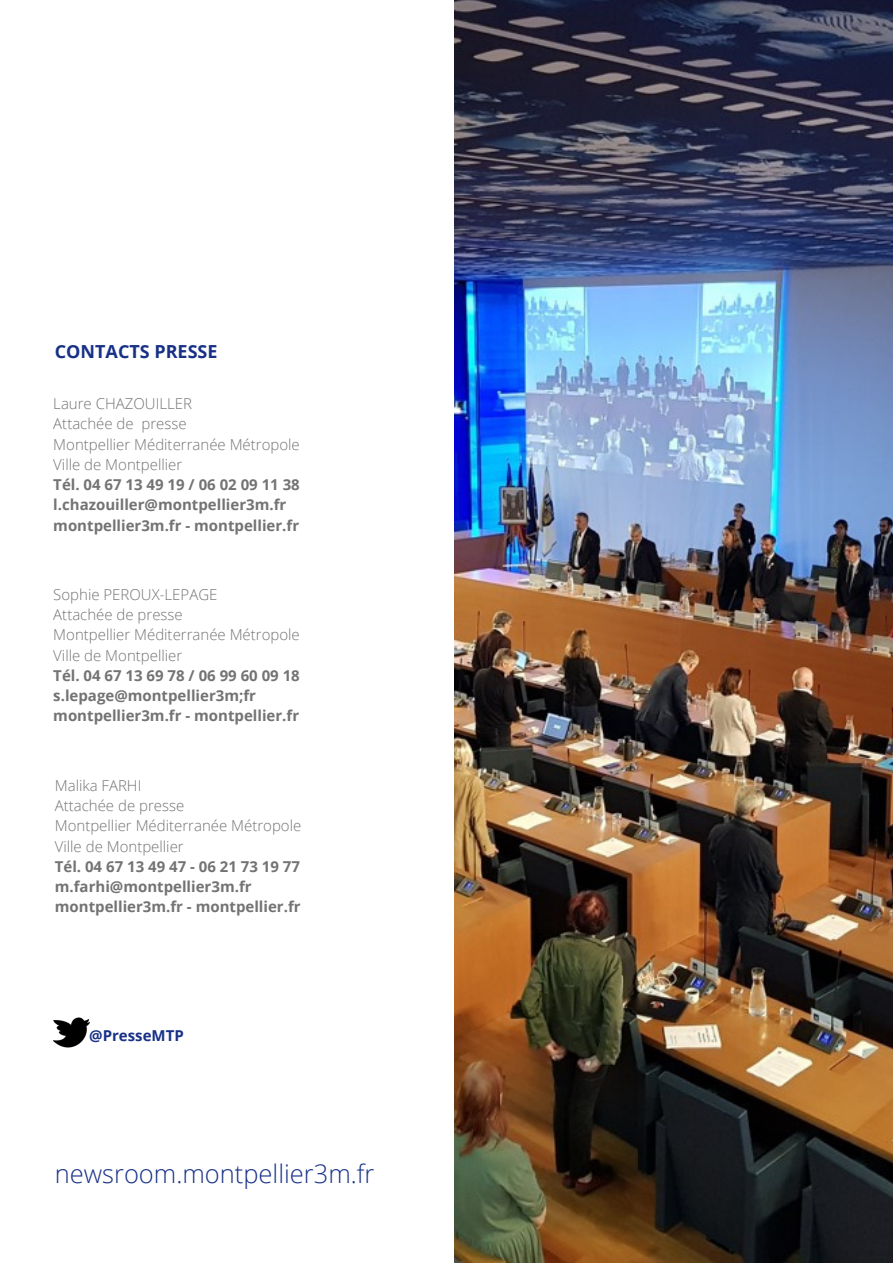
<style>
.page{position:relative;width:893px;height:1264px;background:#fff}
.page>*{position:absolute;margin:0;border:0;box-sizing:border-box;transform-origin:0 0}
.t1{font:300 25.5px "Open Sans";color:#183187}
.t2{font:700 18px "Open Sans";color:#183187}
.t3{font:700 15px/20.2px "Open Sans";color:#737373}
.t4{font:300 15px/20.2px "Open Sans";color:#737373}
.t5{font:700 15px "Open Sans";color:#183187}
</style>
<div class="page">
<img style="left:454px;top:0;width:438px;height:1262px">
<img style="left:53px;top:1017px;width:36px;height:31px">
<p class="t2" style="left:55px;top:338px;width:164px">CONTACTS PRESSE</p>
<p class="t4" style="left:53px;top:393px;width:248px">Laure CHAZOUILLER<br>Attachée de presse<br>Montpellier Méditerranée Métropole<br>Ville de Montpellier</p>
<p class="t3" style="left:53px;top:474px;width:248px">Tél. 04 67 13 49 19 / 06 02 09 11 38 l.chazouiller@montpellier3m.fr montpellier3m.fr - montpellier.fr</p>
<p class="t4" style="left:53px;top:584px;width:248px">Sophie PEROUX-LEPAGE<br>Attachée de presse<br>Montpellier Méditerranée Métropole<br>Ville de Montpellier</p>
<p class="t3" style="left:53px;top:665px;width:248px">Tél. 04 67 13 69 78 / 06 99 60 09 18 s.lepage@montpellier3m;fr montpellier3m.fr - montpellier.fr</p>
<p class="t4" style="left:55px;top:774px;width:248px">Malika FARHI<br>Attachée de presse<br>Montpellier Méditerranée Métropole<br>Ville de Montpellier</p>
<p class="t3" style="left:55px;top:855px;width:247px">Tél. 04 67 13 49 47 - 06 21 73 19 77 m.farhi@montpellier3m.fr montpellier3m.fr - montpellier.fr</p>
<p class="t5" style="left:89px;top:1025px;width:96px">@PresseMTP</p>
<h1 class="t1" style="left:55px;top:1155px;width:321px">newsroom.montpellier3m.fr</h1>
</div>
